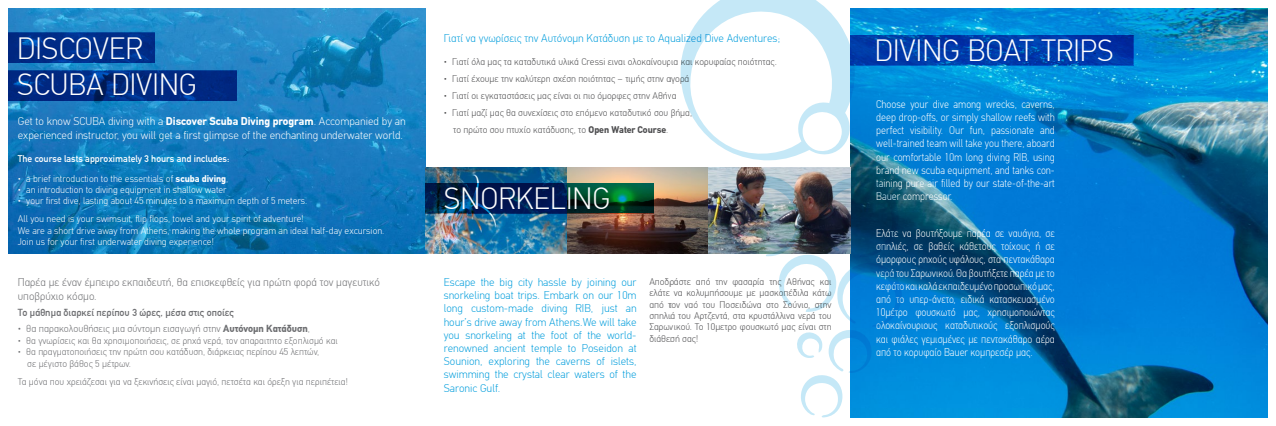
<style>
.page{position:relative;width:1276px;height:426px;background:#fff}
.page>*{position:absolute;margin:0;border:0;box-sizing:border-box;transform-origin:0 0}
.t1{font:300 30px/36px "CF Din";color:#fff}
.t2{font:300 11px/13.2px "CF Din";color:#fff;text-align:justify;scale:.9 1}
.t3{font:300 11px/13.2px "CF Din";color:#009ddc;text-align:justify}
.t4{font:300 11px/13.2px "CF Din";color:#fff}
.t5{font:300 11px/14.4px "CF Din";color:#6d6e71}
.t6{font:300 10px "CF Din";color:#6d6e71}
.t7{font:10px "CF Din";color:#6d6e71}
.t8{font:300 9.5px/11.4px "CF Din";color:#4d4d4f}
.t9{font:300 9.5px/18px "CF Din";color:#fff}
.t10{font:300 9.5px/12px "CF Din";color:#6d6e71}
.t11{font:9.5px "CF Din";color:#fff}
.s1{font-weight:700}
.s2{font-size:9.5px}
</style>
<div class="page">
<img style="left:9px;top:9px;width:416px;height:244px">
<img style="left:850px;top:9px;width:417px;height:408px">
<img style="left:425px;top:168px;width:425px;height:85px">
<svg style="left:9px;top:71px;width:228px;height:30px;background:#002a82"></svg>
<svg style="left:425px;top:183px;width:228px;height:30px;background:#002e44"></svg>
<svg style="left:858px;top:35px;width:275px;height:30px;background:#003aa9"></svg>
<svg style="left:9px;top:33px;width:145px;height:29px;background:#002e8a"></svg>
<svg style="left:680px;top:0;width:178px;height:160px"></svg>
<img style="left:724px;top:174px;width:178px;height:243px">
<h1 class="t1" style="left:17px;top:31px;width:181px">DISCOVER<br>SCUBA DIVING</h1>
<p class="t4" style="left:18px;top:115px;width:389px">Get to know SCUBA diving with a <span class="s1">Discover Scuba Diving program</span>. Accompanied by an experienced instructor, you will get a first glimpse of the enchanting underwater world.</p>
<p class="t11" style="left:18px;top:154px;width:213px">The course lasts approximately 3 hours and includes:</p>
<p class="t9" style="left:18px;top:169px;width:212px">• a brief introduction to the essentials of <span class="s1">scuba diving</span>,</p>
<p class="t9" style="left:18px;top:181px;width:210px">• an introduction to diving equipment in shallow water</p>
<p class="t9" style="left:18px;top:192px;width:291px">• your first dive, lasting about 45 minutes to a maximum depth of 5 meters.<br>All you need is your swimsuit, flip flops, towel and your spirit of adventure!</p>
<p class="t9" style="left:18px;top:225px;width:368px;line-height:11.4px">We are a short drive away from Athens, making the whole program an ideal half-day excursion.<br>Join us for your first underwater diving experience!</p>
<p class="t5" style="left:18px;top:275px;width:364px">Παρέα με έναν έμπειρο εκπαιδευτή, θα επισκεφθείς για πρώτη φορά τον μαγευτικό υποβρύχιο κόσμο.</p>
<p class="t7" style="left:18px;top:307px;width:217px">Το μάθημα διαρκεί περίπου 3 ώρες, μέσα στις οποίες</p>
<p class="t6" style="left:18px;top:323px;width:294px">• θα παρακολουθήσεις μια σύντομη εισαγωγή στην <span class="s1">Αυτόνομη Κατάδυση</span><span class="s2">,</span></p>
<p class="t10" style="left:18px;top:334px;width:321px">• θα γνωρίσεις και θα χρησιμοποιήσεις, σε ρηχά νερά, τον απαραιτητο εξοπλισμό και</p>
<p class="t10" style="left:27px;top:346px;width:293px;text-indent:-10px">• θα πραγματοποιήσεις την πρώτη σου κατάδυση, διάρκειας περίπου 45 λεπτών, σε μέγιστο βάθος 5 μέτρων.</p>
<p class="t10" style="left:18px;top:376px;width:331px">Τα μόνα που χρειάζεσαι για να ξεκινήσεις είναι μαγιό, πετσέτα και όρεξη για περιπέτεια!</p>
<p class="t3" style="left:444px;top:32px;width:338px">Γιατί να γνωρίσεις την Αυτόνομη Κατάδυση με το Aqualized Dive Adventures;</p>
<p class="t8" style="left:444px;top:56px;width:335px">• Γιατί όλα μας τα καταδυτικά υλικά Cressi ειναι ολοκαίνουρια και κορυφαίας ποιότητας.</p>
<p class="t8" style="left:444px;top:73px;width:247px">• Γιατί έχουμε την καλύτερη σχέση ποιότητας – τιμής στην αγορά</p>
<p class="t8" style="left:444px;top:90px;width:234px">• Γιατί οι εγκαταστάσεις μας είναι οι πιο όμορφες στην Αθήνα</p>
<p class="t8" style="left:453px;top:105px;width:240px;line-height:17px;text-indent:-10px">• Γιατί μαζί μας θα συνεχίσεις στο επόμενο καταδυτικό σου βήμα, το πρώτο σου πτυχίο κατάδυσης, το <span class="s1">Open Water Course</span>.</p>
<p class="t2" style="left:876px;top:97px;width:200px">Choose your dive among wrecks, caverns, deep drop-offs, or simply shallow reefs with perfect visibility. Our fun, passionate and well-trained team will take you there, aboard our comfortable 10m long diving RIB, using brand new scuba equipment, and tanks con&shy;taining pure air filled by our state-of-the-art Bauer compressor.</p>
<p class="t2" style="left:876px;top:226px;width:200px">Ελάτε να βουτήξουμε παρέα σε ναυάγια, σε σπηλιές, σε βαθείς κάθετους τοίχους ή σε όμορφους ρηχούς υφάλους, στα πεντακάθαρα νερά του Σαρωνικού. Θα βουτήξετε παρέα με το κεφάτο και καλά εκπαιδευμένο προσωπικό μας, από το υπερ-άνετο, ειδικά κατασκευασμένο 10μέτρο φουσκωτό μας, χρησιμοποιώντας ολοκαίνουριους καταδυτικούς εξοπλισμούς και φιάλες γεμισμένες με πεντακάθαρο αέρα από το κορυφαίο Bauer κομπρεσέρ μας.</p>
<h1 class="t1" style="left:874px;top:34px;width:241px">DIVING BOAT TRIPS</h1>
<h1 class="t1" style="left:444px;top:181px;width:168px">SNORKELING</h1>
<p class="t3" style="left:444px;top:275px;width:194px">Escape the big city hassle by joining our snorkeling boat trips. Embark on our 10m long custom-made diving RIB, just an hour’s drive away from Athens.We will take you snorkeling at the foot of the world&shy;renowned ancient temple to Poseidon at Sounion, exploring the caverns of islets, swimming the crystal clear waters of the Saronic Gulf.</p>
<p class="t8" style="left:649px;top:276px;width:184px;text-align:justify">Αποδράστε από την φασαρία της Αθήνας και ελάτε να κολυμπήσουμε με μασκοπέδιλα κάτω από τον ναό του Ποσειδώνα στο Σούνιο, στην σπηλιά του Αρτζεντά, στα κρυστάλλινα νερά του Σαρωνικού. Το 10μετρο φουσκωτό μας είναι στη διάθεσή σας!</p>
</div>
